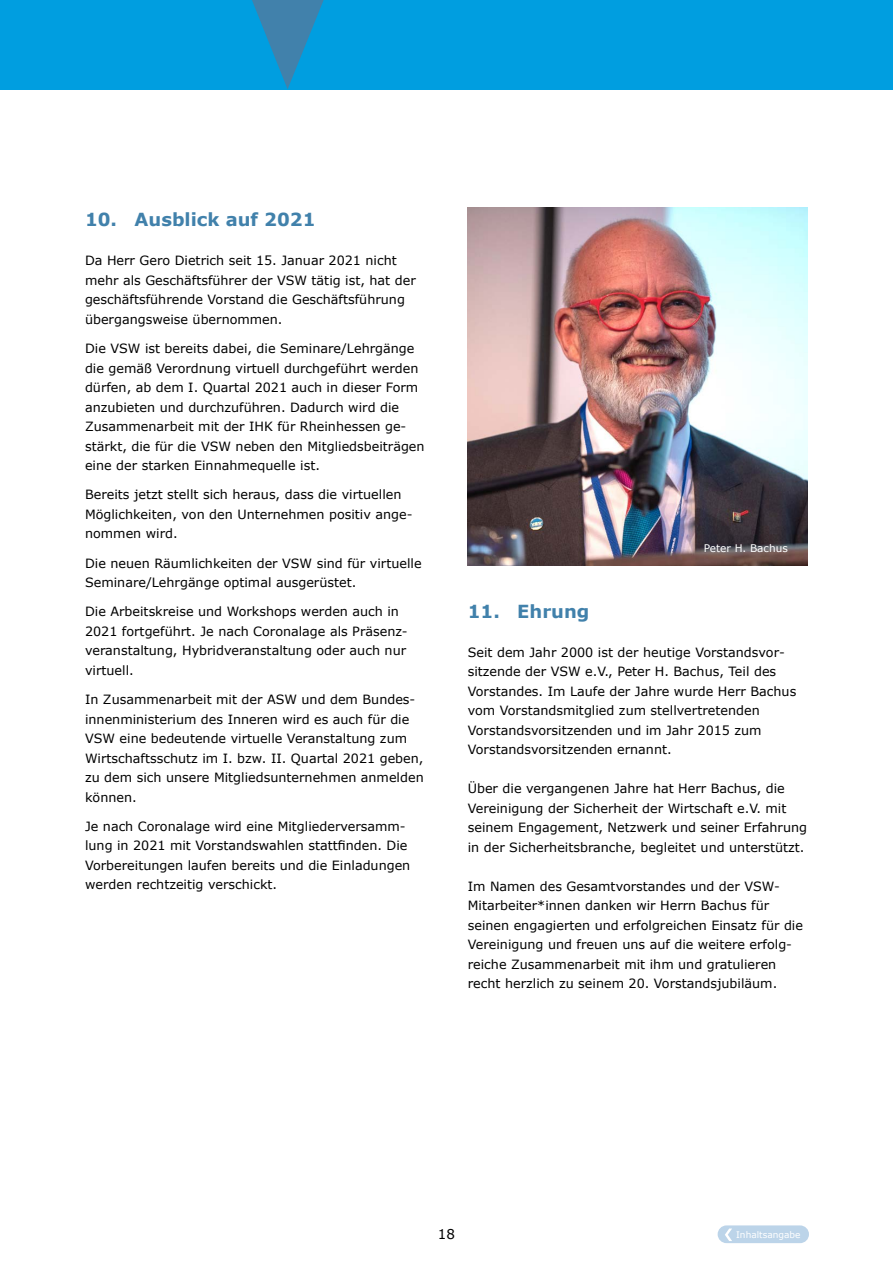
<style>
.page{position:relative;width:893px;height:1263px;background:#fff}
.page>*{position:absolute;margin:0;border:0;box-sizing:border-box;transform-origin:0 0}
.t1{font:700 18px "Verdana";color:#4181ab}
.t2{font:13.5px "Verdana";color:#000}
.t3{font:12.75px/19.5px "Verdana";color:#000}
.t4{font:10.5px "Verdana";color:#fff}
.t5{font:9px "Verdana";color:#fff}
</style>
<div class="page">
<div style="left:0;top:0;width:893px;height:89px;background:#009ee0"></div>
<svg style="left:252px;top:0;width:72px;height:89px"></svg>
<img style="left:468px;top:207px;width:340px;height:359px">
<div style="left:718px;top:1225px;width:91px;height:18px;background:#bcd4e9;border-radius:9px"></div>
<svg style="left:725px;top:1228px;width:7px;height:13px"></svg>
<h1 class="t1" style="left:85px;top:207px;width:232px">10. Ausblick auf 2021</h1>
<p class="t3" style="left:85px;top:251px;width:332px">Da Herr Gero Dietrich seit 15. Januar 2021 nicht mehr als Geschäftsführer der VSW tätig ist, hat der geschäftsführende Vorstand die Geschäftsführung übergangsweise übernommen.</p>
<p class="t3" style="left:85px;top:339px;width:341px">Die VSW ist bereits dabei, die Seminare/Lehrgänge die gemäß Verordnung virtuell durchgeführt werden dürfen, ab dem I. Quartal 2021 auch in dieser Form anzubieten und durchzuführen. Dadurch wird die Zusammenarbeit mit der IHK für Rheinhessen ge&shy;stärkt, die für die VSW neben den Mitgliedsbeiträgen eine der starken Einnahmequelle ist.</p>
<p class="t3" style="left:85px;top:485px;width:329px">Bereits jetzt stellt sich heraus, dass die virtuellen<br>Möglichkeiten, von den Unternehmen positiv ange&shy;nommen wird.</p>
<p class="t3" style="left:85px;top:553px;width:338px">Die neuen Räumlichkeiten der VSW sind für virtuelle<br>Seminare/Lehrgänge optimal ausgerüstet.</p>
<p class="t3" style="left:85px;top:602px;width:324px">Die Arbeitskreise und Workshops werden auch in 2021 fortgeführt. Je nach Coronalage als Präsenz&shy;veranstaltung, Hybridveranstaltung oder auch nur virtuell.</p>
<p class="t3" style="left:85px;top:690px;width:340px">In Zusammenarbeit mit der ASW und dem Bundes&shy;innenministerium des Inneren wird es auch für die VSW eine bedeutende virtuelle Veranstaltung zum Wirtschaftsschutz im I. bzw. II. Quartal 2021 geben, zu dem sich unsere Mitgliedsunternehmen anmelden können.</p>
<p class="t3" style="left:85px;top:816px;width:327px">Je nach Coronalage wird eine Mitgliederversamm&shy;lung in 2021 mit Vorstandswahlen stattfinden. Die Vorbereitungen laufen bereits und die Einladungen werden rechtzeitig verschickt.</p>
<p class="t4" style="left:704px;top:541px;width:86px">Peter H. Bachus</p>
<h1 class="t1" style="left:468px;top:598px;width:123px">11. Ehrung</h1>
<p class="t3" style="left:468px;top:642px;width:330px">Seit dem Jahr 2000 ist der heutige Vorstandsvor&shy;sitzende der VSW e.V., Peter H. Bachus, Teil des Vorstandes. Im Laufe der Jahre wurde Herr Bachus vom Vorstandsmitglied zum stellvertretenden Vorstandsvorsitzenden und im Jahr 2015 zum Vorstandsvorsitzenden ernannt.</p>
<p class="t3" style="left:468px;top:779px;width:341px">Über die vergangenen Jahre hat Herr Bachus, die Vereinigung der Sicherheit der Wirtschaft e.V. mit seinem Engagement, Netzwerk und seiner Erfahrung in der Sicherheitsbranche, begleitet und unterstützt.</p>
<p class="t3" style="left:468px;top:876px;width:337px">Im Namen des Gesamtvorstandes und der VSW-Mitarbeiter*innen danken wir Herrn Bachus für seinen engagierten und erfolgreichen Einsatz für die Vereinigung und freuen uns auf die weitere erfolg&shy;reiche Zusammenarbeit mit ihm und gratulieren recht herzlich zu seinem 20. Vorstandsjubiläum.</p>
<p class="t2" style="left:438px;top:1225px;width:19px">18</p>
<p class="t5" style="left:736px;top:1228px;width:66px">Inhaltsangabe</p>
</div>
